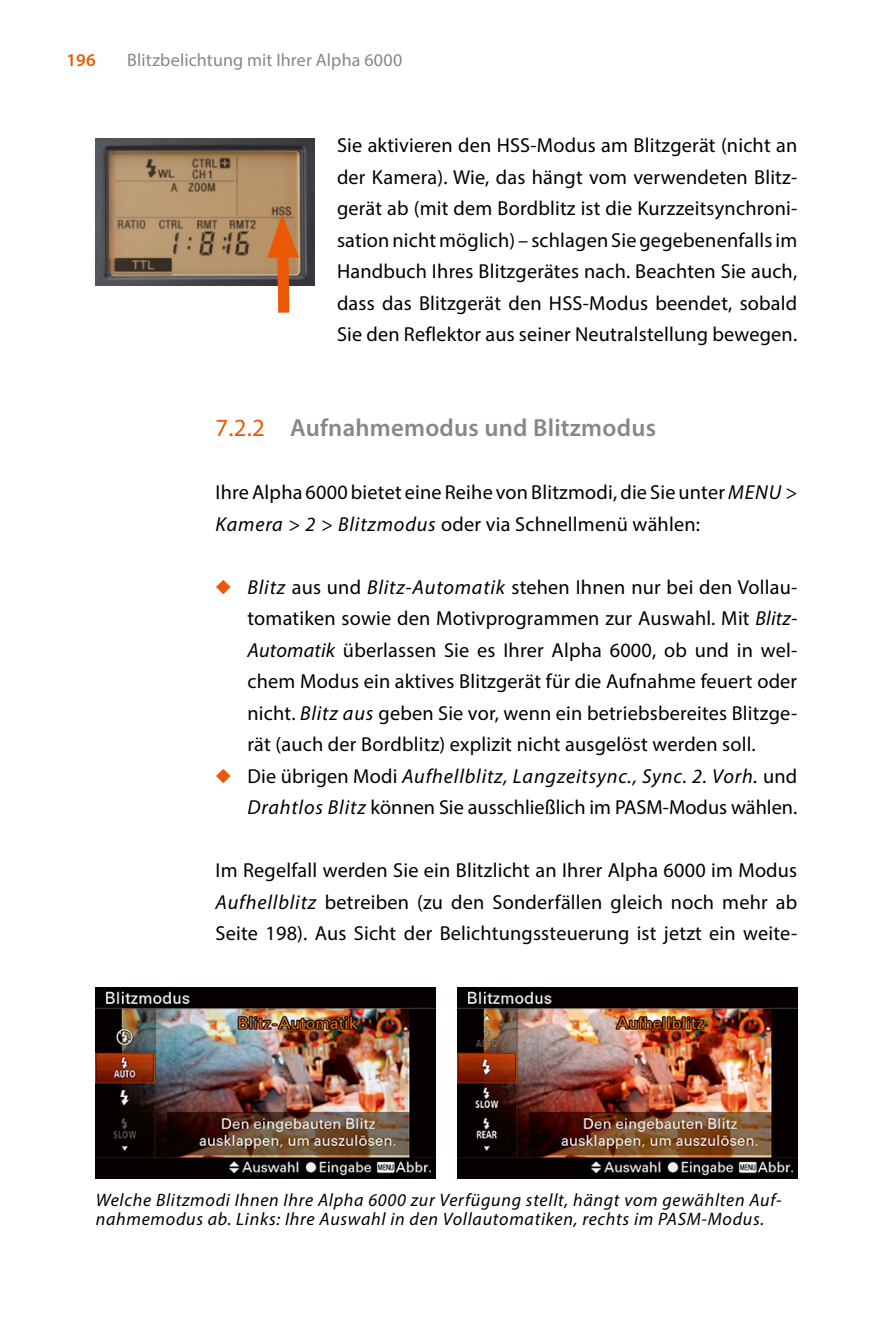
<style>
.page{position:relative;width:893px;height:1340px;background:#fff}
.page>*{position:absolute;margin:0;border:0;box-sizing:border-box;transform-origin:0 0}
.t1{font:600 24.75px "Myriad Pro";letter-spacing:.01em;color:#878786}
.Fließtext_ohne_Einzu{font:20.25px/31.5px "Myriad Pro";letter-spacing:.01em;color:#000;text-align:justify}
.Bildunterschrift{font:italic 18px/19.1px "Myriad Pro";letter-spacing:.04em;color:#000}
.t2{font:18px "Myriad Pro";letter-spacing:.005em;color:#878786}
.t3{font:600 18px "Myriad Pro";color:#ea5a06}
.s1{font-weight:400;color:#ea5a06}
.s2{font-style:italic}
.s3{color:#ea5a06}
</style>
<div class="page">
<img style="left:96px;top:139px;width:219px;height:147px">
<svg style="left:267px;top:214px;width:32px;height:99px"></svg>
<img style="left:96px;top:987px;width:339px;height:191px">
<img style="left:458px;top:987px;width:339px;height:191px">
<p class="t3" style="left:66px;top:48px;width:31px">196</p>
<p class="t2" style="left:127px;top:48px;width:277px">Blitzbelichtung mit Ihrer Alpha 6000</p>
<p class="Fließtext_ohne_Einzu" style="left:337px;top:129px;width:462px">Sie aktivieren den HSS-Modus am Blitzgerät (nicht an der Kamera). Wie, das hängt vom verwendeten Blitz&shy;gerät ab (mit dem Bordblitz ist die Kurzzeitsynchroni&shy;sation nicht möglich) – schlagen Sie gegebenenfalls im Handbuch Ihres Blitzgerätes nach. Beachten Sie auch, dass das Blitzgerät den HSS-Modus beendet, sobald Sie den Reflektor aus seiner Neutralstellung bewegen.</p>
<p class="t1" style="left:216px;top:412px;width:442px"><span class="s1">7.2.2</span> Aufnahmemodus und Blitzmodus</p>
<p class="Fließtext_ohne_Einzu" style="left:216px;top:476px;width:583px">Ihre Alpha 6000 bietet eine Reihe von Blitzmodi, die Sie unter <span class="s2">MENU &gt;<br>Kamera &gt; 2 &gt; Blitzmodus</span> oder via Schnellmenü wählen:</p>
<p class="Fließtext_ohne_Einzu" style="left:247px;top:570px;width:551px;text-indent:-32px"><span class="s3">◆</span> <span class="s2">Blitz</span> aus und <span class="s2">Blitz-Automatik</span> stehen Ihnen nur bei den Vollau&shy;tomatiken sowie den Motivprogrammen zur Auswahl. Mit <span class="s2">Blitz-Automatik</span> überlassen Sie es Ihrer Alpha 6000, ob und in wel&shy;chem Modus ein aktives Blitzgerät für die Aufnahme feuert oder nicht. <span class="s2">Blitz aus</span> geben Sie vor, wenn ein betriebsbereites Blitzge&shy;rät (auch der Bordblitz) explizit nicht ausgelöst werden soll.</p>
<p class="Fließtext_ohne_Einzu" style="left:216px;top:759px;width:583px;text-align:right"><span class="s3">◆</span> Die übrigen Modi <span class="s2">Aufhellblitz, Langzeitsync., Sync. 2. Vorh.</span> und<br><span class="s2">Drahtlos Blitz</span> können Sie ausschließlich im PASM-Modus wählen.</p>
<p class="Fließtext_ohne_Einzu" style="left:216px;top:854px;width:583px">Im Regelfall werden Sie ein Blitzlicht an Ihrer Alpha 6000 im Modus <span class="s2">Aufhellblitz</span> betreiben (zu den Sonderfällen gleich noch mehr ab Seite 198). Aus Sicht der Belichtungssteuerung ist jetzt ein weite-</p>
<p class="Bildunterschrift" style="left:96px;top:1190px;width:688px">Welche Blitzmodi Ihnen Ihre Alpha 6000 zur Verfügung stellt, hängt vom gewählten Auf&shy;nahmemodus ab. Links: Ihre Auswahl in den Vollautomatiken, rechts im PASM-Modus.</p>
</div>
